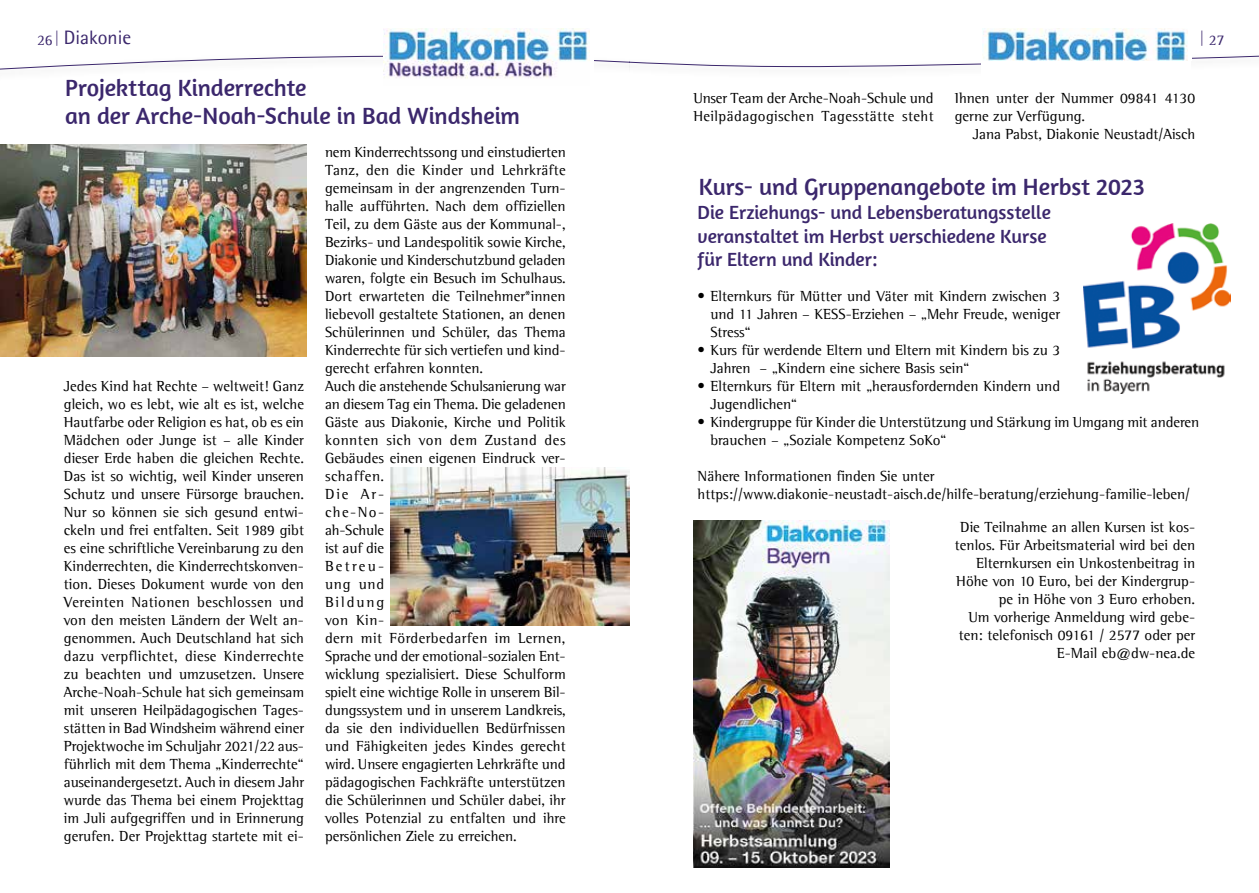
<style>
.page{position:relative;width:1259px;height:893px;background:#fff}
.page>*{position:absolute;margin:0;border:0;box-sizing:border-box;transform-origin:0 0}
.t1{font:24px/28.8px "Amaranth";letter-spacing:-.005em;color:#3b276c}
.t2{font:19.5px/23.4px "Amaranth";letter-spacing:-.005em;color:#3b276c}
.t3{font:19.5px "Agfa Rotis Semisans";color:#3b276c}
.t4{font:15px/18px "Agfa Rotis Semi Serif";color:#000}
.t5{font:15px/18px "Agfa Rotis Semi Serif";letter-spacing:.025em;color:#000}
.t6{font:15px "Agfa Rotis Semi Serif";color:#3b276c}
.s1{font-family:"Agfa Rotis Semi Serif";font-size:15px}
</style>
<div class="page">
<svg style="left:0;top:55px;width:1259px;height:16px"></svg>
<img style="left:693px;top:520px;width:196px;height:348px">
<img style="left:1083px;top:223px;width:147px;height:170px">
<img style="left:0;top:145px;width:306px;height:212px">
<img style="left:390px;top:468px;width:239px;height:157px">
<img style="left:384px;top:28px;width:205px;height:51px">
<div style="left:981px;top:52px;width:210px;height:33px;background:#fff"></div>
<div style="left:982px;top:28px;width:210px;height:33px;background:#fff"></div>
<img style="left:982px;top:28px;width:205px;height:33px">
<h2 class="t3" style="left:37px;top:26px;width:96px"><span class="s1">26|</span> Diakonie</h2>
<p class="t6" style="left:1199px;top:31px;width:27px">| 27</p>
<h1 class="t1" style="left:65px;top:73px;width:456px">Projekttag Kinderrechte<br>an der Arche-Noah-Schule in Bad Windsheim</h1>
<p class="t4" style="left:325px;top:143px;width:242px">nem Kinderrechtssong und einstudierten<br>Tanz, den die Kinder und Lehrkräfte gemeinsam in der angrenzenden Turn&shy;halle aufführten. Nach dem offiziellen<br>Teil, zu dem Gäste aus der Kommunal-,<br>Bezirks- und Landespolitik sowie Kirche,<br>Diakonie und Kinderschutzbund geladen waren, folgte ein Besuch im Schulhaus.<br>Dort erwarteten die Teilnehmer*innen liebevoll gestaltete Stationen, an denen<br>Schülerinnen und Schüler, das Thema<br>Kinderrechte für sich vertiefen und kind&shy;gerecht erfahren konnten.<br>Auch die anstehende Schulsanierung war an diesem Tag ein Thema. Die geladenen<br>Gäste aus Diakonie, Kirche und Politik konnten sich von dem Zustand des<br>Gebäudes einen eigenen Eindruck ver&shy;schaffen.<br>Die Ar-<br>che-No-<br>ah-Schule<br>ist auf die<br>Betreu-<br>ung und<br>Bildung<br>von Kin-<br>dern mit Förderbedarfen im Lernen,<br>Sprache und der emotional-sozialen Ent&shy;wicklung spezialisiert. Diese Schulform spielt eine wichtige Rolle in unserem Bil&shy;dungssystem und in unserem Landkreis, da sie den individuellen Bedürfnissen und Fähigkeiten jedes Kindes gerecht wird. Unsere engagierten Lehrkräfte und pädagogischen Fachkräfte unterstützen die Schülerinnen und Schüler dabei, ihr volles Potenzial zu entfalten und ihre persönlichen Ziele zu erreichen.</p>
<p class="t4" style="left:64px;top:377px;width:242px;text-align:justify">Jedes Kind hat Rechte – weltweit! Ganz gleich, wo es lebt, wie alt es ist, welche Hautfarbe oder Religion es hat, ob es ein Mädchen oder Junge ist – alle Kinder dieser Erde haben die gleichen Rechte.<br>Das ist so wichtig, weil Kinder unseren Schutz und unsere Fürsorge brauchen.<br>Nur so können sie sich gesund entwi&shy;ckeln und frei entfalten. Seit 1989 gibt es eine schriftliche Vereinbarung zu den Kinderrechten, die Kinderrechtskonven&shy;tion. Dieses Dokument wurde von den Vereinten Nationen beschlossen und von den meisten Ländern der Welt an&shy;genommen. Auch Deutschland hat sich dazu verpflichtet, diese Kinderrechte zu beachten und umzusetzen. Unsere Arche-Noah-Schule hat sich gemeinsam mit unseren Heilpädagogischen Tages&shy;stätten in Bad Windsheim während einer Projektwoche im Schuljahr 2021/22 aus&shy;führlich mit dem Thema „Kinderrechte“ auseinandergesetzt. Auch in diesem Jahr wurde das Thema bei einem Projekttag im Juli aufgegriffen und in Erinnerung gerufen. Der Projekttag startete mit ei-</p>
<p class="t5" style="left:693px;top:89px;width:242px">Unser Team der Arche-Noah-Schule und<br>Heilpädagogischen Tagesstätte steht</p>
<p class="t4" style="left:955px;top:89px;width:242px">Ihnen unter der Nummer 09841 4130 gerne zur Verfügung.</p>
<p class="t4" style="left:972px;top:125px;width:224px">Jana Pabst, Diakonie Neustadt/Aisch</p>
<h1 class="t1" style="left:699px;top:172px;width:447px">Kurs- und Gruppenangebote im Herbst 2023</h1>
<h2 class="t2" style="left:697px;top:201px;width:355px">Die Erziehungs- und Lebensberatungsstelle veranstaltet im Herbst verschiedene Kurse für Eltern und Kinder:</h2>
<p class="t4" style="left:710px;top:287px;width:351px;text-align:justify;text-indent:-13px">• Elternkurs für Mütter und Väter mit Kindern zwischen 3 und 11 Jahren – KESS-Erziehen – „Mehr Freude, weniger Stress“</p>
<p class="t4" style="left:710px;top:341px;width:351px;text-indent:-13px">• Kurs für werdende Eltern und Eltern mit Kindern bis zu 3<br>Jahren – „Kindern eine sichere Basis sein“</p>
<p class="t4" style="left:710px;top:377px;width:351px;text-indent:-13px">• Elternkurs für Eltern mit „herausfordernden Kindern und<br>Jugendlichen“</p>
<p class="t4" style="left:710px;top:413px;width:490px;text-indent:-13px">• Kindergruppe für Kinder die Unterstützung und Stärkung im Umgang mit anderen brauchen – „Soziale Kompetenz SoKo“</p>
<p class="t4" style="left:697px;top:467px;width:494px">Nähere Informationen finden Sie unter https://www.diakonie-neustadt-aisch.de/hilfe-beratung/erziehung-familie-leben/</p>
<p class="t4" style="left:955px;top:518px;width:242px;text-align:right">Die Teilnahme an allen Kursen ist kos&shy;tenlos. Für Arbeitsmaterial wird bei den Elternkursen ein Unkostenbeitrag in Höhe von 10 Euro, bei der Kindergrup&shy;pe in Höhe von 3 Euro erhoben.<br>Um vorherige Anmeldung wird gebe&shy;ten: telefonisch 09161 / 2577 oder per E-Mail eb@dw-nea.de</p>
</div>
